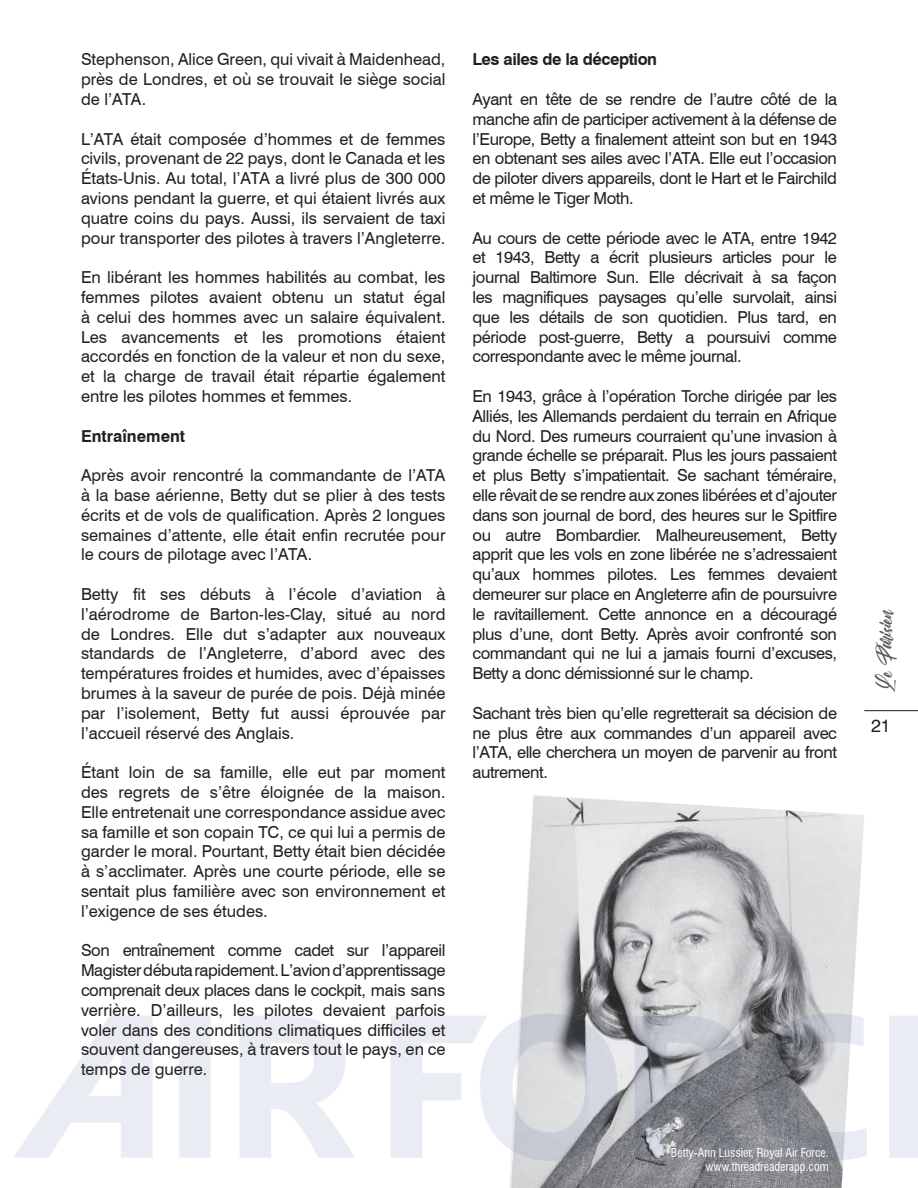
<style>
.page{position:relative;width:918px;height:1188px;background:#fff}
.page>*{position:absolute;margin:0;border:0;box-sizing:border-box;transform-origin:0 0}
.t1{font:18px "Swiss 721 BT";color:#231f20}
.t2{font:16.5px/19.8px "Swiss 721 BT";color:#231f20;text-align:justify}
.t3{font:700 16.5px "Swiss 721 BT";letter-spacing:-.025em;color:#231f20}
.t4{font:700 16.5px "Swiss 721 BT";color:#231f20}
.t5{font:16.5px "Citul";color:#57585a}
.t6{font:condensed 12px/14.4px "Swiss 721 BT";color:#fff;text-align:right}
</style>
<div class="page">
<hr style="left:864px;top:710px;width:54px;height:1px;background:#231f20">
<img style="left:509px;top:795px;width:355px;height:393px">
<img style="left:14px;top:995px;width:904px;height:166px">
<p class="t2" style="left:81px;top:50px;width:366px">Stephenson, Alice Green, qui vivait à Maidenhead, près de Londres, et où se trouvait le siège social de l’ATA.</p>
<p class="t2" style="left:81px;top:129px;width:366px">L’ATA était composée d’hommes et de femmes civils, provenant de 22 pays, dont le Canada et les États-Unis. Au total, l’ATA a livré plus de 300 000 avions pendant la guerre, et qui étaient livrés aux quatre coins du pays. Aussi, ils servaient de taxi pour transporter des pilotes à travers l’Angleterre.</p>
<p class="t2" style="left:81px;top:267px;width:366px">En libérant les hommes habilités au combat, les femmes pilotes avaient obtenu un statut égal à celui des hommes avec un salaire équivalent.<br>Les avancements et les promotions étaient accordés en fonction de la valeur et non du sexe, et la charge de travail était répartie également entre les pilotes hommes et femmes.</p>
<p class="t4" style="left:81px;top:426px;width:106px">Entraînement</p>
<p class="t2" style="left:81px;top:465px;width:366px">Après avoir rencontré la commandante de l’ATA à la base aérienne, Betty dut se plier à des tests écrits et de vols de qualification. Après 2 longues semaines d’attente, elle était enfin recrutée pour le cours de pilotage avec l’ATA.</p>
<p class="t2" style="left:81px;top:584px;width:366px">Betty fit ses débuts à l’école d’aviation à l’aérodrome de Barton-les-Clay, situé au nord de Londres. Elle dut s’adapter aux nouveaux standards de l’Angleterre, d’abord avec des températures froides et humides, avec d’épaisses brumes à la saveur de purée de pois. Déjà minée par l’isolement, Betty fut aussi éprouvée par l’accueil réservé des Anglais.</p>
<p class="t2" style="left:81px;top:762px;width:366px">Étant loin de sa famille, elle eut par moment des regrets de s’être éloignée de la maison.<br>Elle entretenait une correspondance assidue avec sa famille et son copain TC, ce qui lui a permis de garder le moral. Pourtant, Betty était bien décidée à s’acclimater. Après une courte période, elle se sentait plus familière avec son environnement et l’exigence de ses études.</p>
<p class="t2" style="left:81px;top:941px;width:366px">Son entraînement comme cadet sur l’appareil Magister débuta rapidement. L’avion d’apprentissage comprenait deux places dans le cockpit, mais sans verrière. D’ailleurs, les pilotes devaient parfois voler dans des conditions climatiques difficiles et souvent dangereuses, à travers tout le pays, en ce temps de guerre.</p>
<p class="t3" style="left:472px;top:50px;width:186px">Les ailes de la déception</p>
<p class="t2" style="left:472px;top:89px;width:366px">Ayant en tête de se rendre de l’autre côté de la manche afin de participer activement à la défense de l’Europe, Betty a finalement atteint son but en 1943 en obtenant ses ailes avec l’ATA. Elle eut l’occasion de piloter divers appareils, dont le Hart et le Fairchild et même le Tiger Moth.</p>
<p class="t2" style="left:472px;top:228px;width:366px">Au cours de cette période avec le ATA, entre 1942 et 1943, Betty a écrit plusieurs articles pour le journal Baltimore Sun. Elle décrivait à sa façon les magnifiques paysages qu’elle survolait, ainsi que les détails de son quotidien. Plus tard, en période post-guerre, Betty a poursuivi comme correspondante avec le même journal.</p>
<p class="t2" style="left:472px;top:386px;width:366px">En 1943, grâce à l’opération Torche dirigée par les Alliés, les Allemands perdaient du terrain en Afrique du Nord. Des rumeurs courraient qu’une invasion à grande échelle se préparait. Plus les jours passaient et plus Betty s’impatientait. Se sachant téméraire, elle rêvait de se rendre aux zones libérées et d’ajouter dans son journal de bord, des heures sur le Spitfire ou autre Bombardier. Malheureusement, Betty apprit que les vols en zone libérée ne s’adressaient qu’aux hommes pilotes. Les femmes devaient demeurer sur place en Angleterre afin de poursuivre le ravitaillement. Cette annonce en a découragé plus d’une, dont Betty. Après avoir confronté son commandant qui ne lui a jamais fourni d’excuses, Betty a donc démissionné sur le champ.</p>
<p class="t2" style="left:472px;top:703px;width:366px">Sachant très bien qu’elle regretterait sa décision de ne plus être aux commandes d’un appareil avec l’ATA, elle cherchera un moyen de parvenir au front autrement.</p>
<p class="t6" style="left:671px;top:1145px;width:159px">Betty-Ann Lussier, Royal Air Force. www.threadreaderapp.com</p>
<p class="t5" style="left:876px;top:692px;width:85px;rotate:-90deg">Le Parisien</p>
<p class="t1" style="left:871px;top:715px;width:21px">21</p>
</div>
